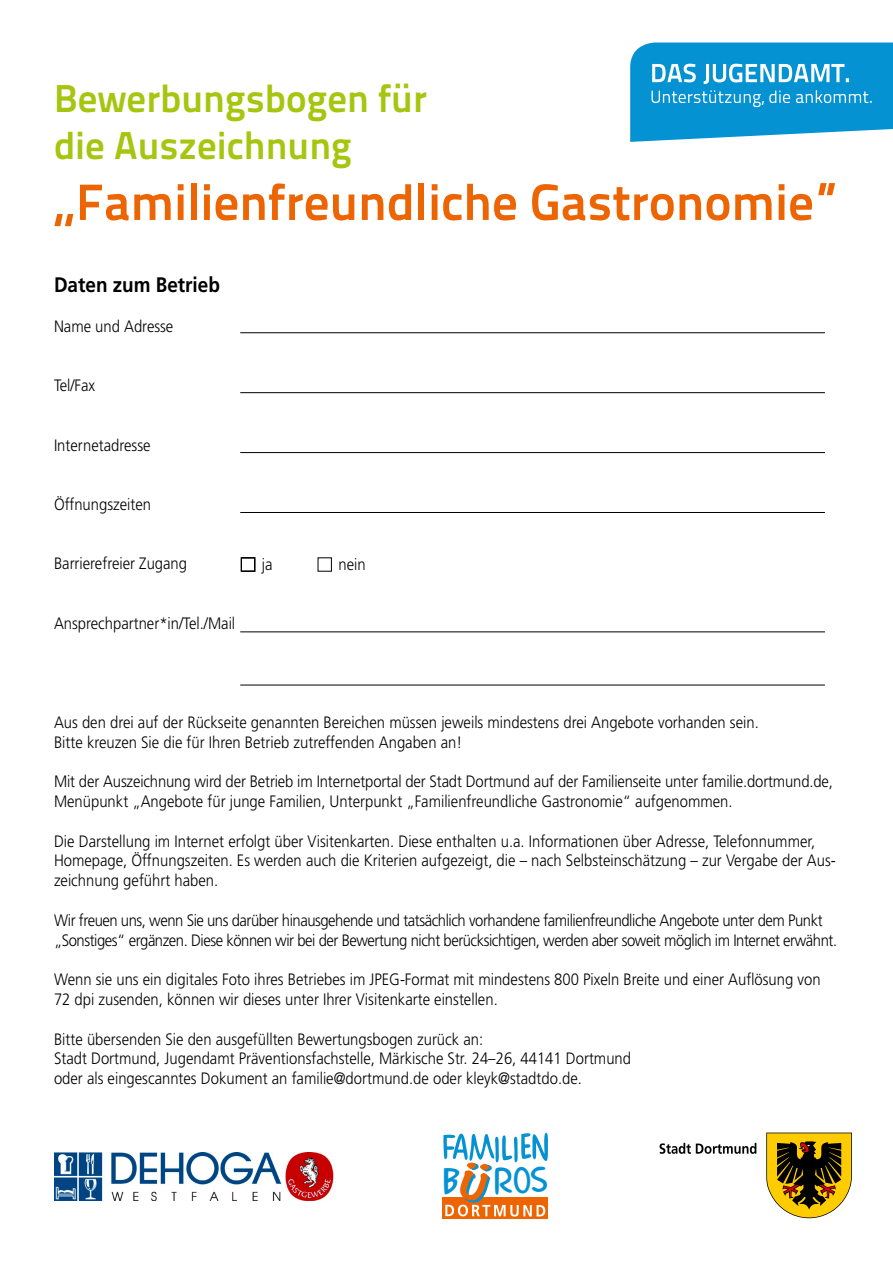
<style>
.page{position:relative;width:893px;height:1263px;background:#fff}
.page>*{position:absolute;margin:0;border:0;box-sizing:border-box;transform-origin:0 0}
.t1{font:700 51px "Titillium Text 22 L";color:#ec6502}
.t2{font:700 38.85px/46.7px "Titillium Text 22 L";color:#a5c50f}
.t3{font:33px "Comics Car Toon";color:#0492d2;scale:1.16 1}
.t4{font:700 21px "Frutiger LT";color:#000;scale:.9 1}
.t5{font:300 16.5px/19.8px "Frutiger LT";color:#000;scale:.9 1}
.t6{font:300 16.5px/19.8px "Frutiger LT";letter-spacing:-.03em;color:#000;scale:.9 1}
</style>
<div class="page">
<svg style="left:630px;top:43px;width:263px;height:99px;background:#2ba3d9"></svg>
<svg style="left:443px;top:1216px;width:105px;height:3px"></svg>
<svg style="left:443px;top:1133px;width:105px;height:83px"></svg>
<svg style="left:766px;top:1132px;width:86px;height:86px;background:#9a7e1d"></svg>
<svg style="left:660px;top:1143px;width:96px;height:11px"></svg>
<hr style="left:240px;top:332px;width:585px;height:1px;background:#000">
<hr style="left:240px;top:392px;width:585px;height:1px;background:#000">
<hr style="left:240px;top:452px;width:585px;height:1px;background:#000">
<hr style="left:240px;top:512px;width:585px;height:1px;background:#000">
<hr style="left:240px;top:631px;width:585px;height:1px;background:#000">
<hr style="left:240px;top:685px;width:585px;height:1px;background:#000">
<div style="left:241px;top:557px;width:14px;height:15px;border:1px solid #000"></div>
<img style="left:54px;top:1152px;width:280px;height:49px">
<h2 class="t2" style="left:54px;top:73px;width:375px">Bewerbungsbogen für die Auszeichnung</h2>
<h1 class="t1" style="left:54px;top:163px;width:786px">„Familienfreundliche Gastronomie”</h1>
<p class="t4" style="left:54px;top:272px;width:186px">Daten zum Betrieb</p>
<p class="t5" style="left:54px;top:316px;width:134px">Name und Adresse</p>
<p class="t5" style="left:54px;top:376px;width:47px">Tel/Fax</p>
<p class="t5" style="left:54px;top:435px;width:109px">Internetadresse</p>
<p class="t5" style="left:54px;top:495px;width:109px">Öffnungszeiten</p>
<p class="t5" style="left:54px;top:554px;width:149px">Barrierefreier Zugang</p>
<p class="t5" style="left:54px;top:613px;width:203px">Ansprechpartner*in/Tel./Mail</p>
<p class="t5" style="left:262px;top:554px;width:13px">ja</p>
<p class="t5" style="left:338px;top:554px;width:32px">nein</p>
<p class="t5" style="left:54px;top:712px;width:785px">Aus den drei auf der Rückseite genannten Bereichen müssen jeweils mindestens drei Angebote vorhanden sein.<br>Bitte kreuzen Sie die für Ihren Betrieb zutreffenden Angaben an!</p>
<p class="t5" style="left:54px;top:772px;width:867px">Mit der Auszeichnung wird der Betrieb im Internetportal der Stadt Dortmund auf der Familienseite unter familie.dortmund.de,<br>Menüpunkt „Angebote für junge Familien, Unterpunkt „Familienfreundliche Gastronomie“ aufgenommen.</p>
<p class="t5" style="left:54px;top:831px;width:870px">Die Darstellung im Internet erfolgt über Visitenkarten. Diese enthalten u.a. Informationen über Adresse, Telefonnummer,<br>Homepage, Öffnungszeiten. Es werden auch die Kriterien aufgezeigt, die – nach Selbsteinschätzung – zur Vergabe der Aus&shy;zeichnung geführt haben.</p>
<p class="t6" style="left:54px;top:910px;width:872px">Wir freuen uns, wenn Sie uns darüber hinausgehende und tatsächlich vorhandene familienfreundliche Angebote unter dem Punkt „Sonstiges“ ergänzen. Diese können wir bei der Bewertung nicht berücksichtigen, werden aber soweit möglich im Internet erwähnt.</p>
<p class="t5" style="left:54px;top:970px;width:853px">Wenn sie uns ein digitales Foto ihres Betriebes im JPEG-Format mit mindestens 800 Pixeln Breite und einer Auflösung von<br>72 dpi zusenden, können wir dieses unter Ihrer Visitenkarte einstellen.</p>
<p class="t5" style="left:54px;top:1029px;width:643px">Bitte übersenden Sie den ausgefüllten Bewertungsbogen zurück an:<br>Stadt Dortmund, Jugendamt Präventionsfachstelle, Märkische Str. 24–26, 44141 Dortmund oder als eingescanntes Dokument an familie@dortmund.de oder kleyk@stadtdo.de.</p>
<h3 class="t3" style="left:443px;top:1161px;width:93px">B ROS</h3>
</div>
